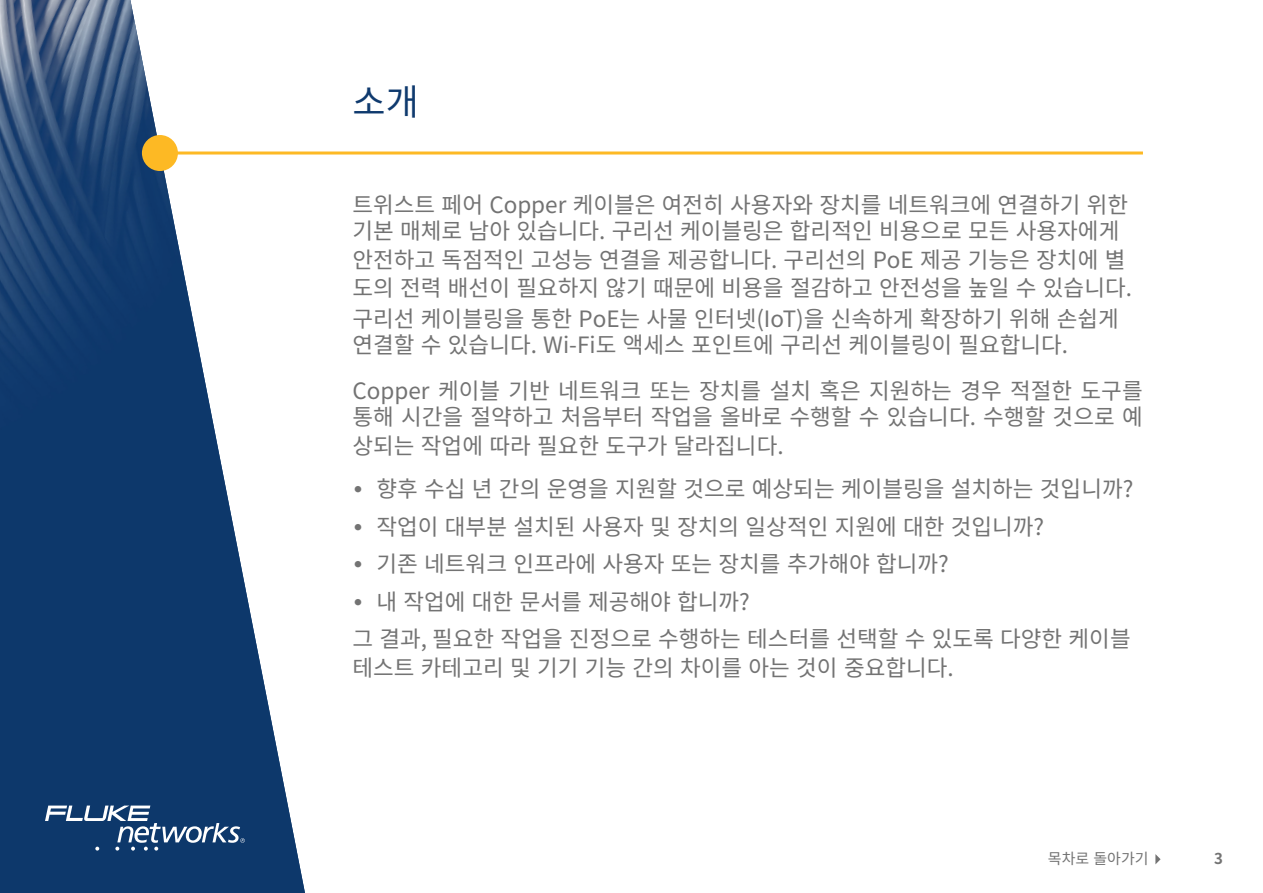
<style>
.page{position:relative;width:1263px;height:893px;background:#fff}
.page>*{position:absolute;margin:0;border:0;box-sizing:border-box;transform-origin:0 0}
.Section_heads-incl_i{font:36px "Noto Sans CJ Kkr";color:#0f3a6e}
.Body_copy{font:22.5px/26.4px "Noto Sans CJ Kkr";color:#737373}
.Body-bullets{font:22.5px "Noto Sans CJ Kkr";color:#737373}
.t1{font:15px "Noto Sans CJ Kkr";color:#737373}
.t2{font:700 15px "Noto Sans CJ Kkr";color:#737373}
.s1{font-family:"Officina Sans ITC Std"}
</style>
<div class="page">
<img style="left:0;top:0;width:305px;height:893px">
<svg style="left:45px;top:806px;width:200px;height:45px"></svg>
<svg style="left:1155px;top:854px;width:5px;height:10px"></svg>
<hr style="left:166px;top:152px;width:977px;height:3px;background:#fdb924">
<div style="left:142px;top:135px;width:36px;height:36px;background:#fdb924;border-radius:50%"></div>
<p class="Section_heads-incl_i" style="left:352px;top:82px;width:68px">소개</p>
<p class="Body_copy" style="left:352px;top:192px;width:777px">트위스트 페어 Copper 케이블은 여전히 사용자와 장치를 네트워크에 연결하기 위한 기본 매체로 남아 있습니다. 구리선 케이블링은 합리적인 비용으로 모든 사용자에게</p>
<p class="Body_copy" style="left:353px;top:246px;width:781px;line-height:28.5px">안전하고 독점적인 고성능 연결을 제공합니다. 구리선의 PoE 제공 기능은 장치에 별 도의 전력 배선이 필요하지 않기 때문에 비용을 절감하고 안전성을 높일 수 있습니다.</p>
<p class="Body_copy" style="left:353px;top:306px;width:768px">구리선 케이블링을 통한 PoE는 사물 인터넷(IoT)을 신속하게 확장하기 위해 손쉽게 연결할 수 있습니다. Wi-Fi도 액세스 포인트에 구리선 케이블링이 필요합니다.</p>
<p class="Body_copy" style="left:353px;top:378px;width:792px">Copper 케이블 기반 네트워크 또는 장치를 설치 혹은 지원하는 경우 적절한 도구를 통해 시간을 절약하고 처음부터 작업을 올바로 수행할 수 있습니다. 수행할 것으로 예</p>
<p class="Body_copy" style="left:353px;top:433px;width:433px">상되는 작업에 따라 필요한 도구가 달라집니다.</p>
<p class="Body-bullets" style="left:352px;top:476px;width:782px"><span class="s1">•</span> 향후 수십 년 간의 운영을 지원할 것으로 예상되는 케이블링을 설치하는 것입니까?</p>
<p class="Body-bullets" style="left:352px;top:514px;width:693px"><span class="s1">•</span> 작업이 대부분 설치된 사용자 및 장치의 일상적인 지원에 대한 것입니까?</p>
<p class="Body-bullets" style="left:352px;top:551px;width:598px"><span class="s1">•</span> 기존 네트워크 인프라에 사용자 또는 장치를 추가해야 합니까?</p>
<p class="Body-bullets" style="left:352px;top:589px;width:399px"><span class="s1">•</span> 내 작업에 대한 문서를 제공해야 합니까?</p>
<p class="Body_copy" style="left:352px;top:625px;width:780px;line-height:28.5px">그 결과, 필요한 작업을 진정으로 수행하는 테스터를 선택할 수 있도록 다양한 케이블 테스트 카테고리 및 기기 기능 간의 차이를 아는 것이 중요합니다.</p>
<p class="t1" style="left:1048px;top:850px;width:102px">목차로 돌아가기</p>
<p class="t2" style="left:1214px;top:850px;width:10px">3</p>
</div>
